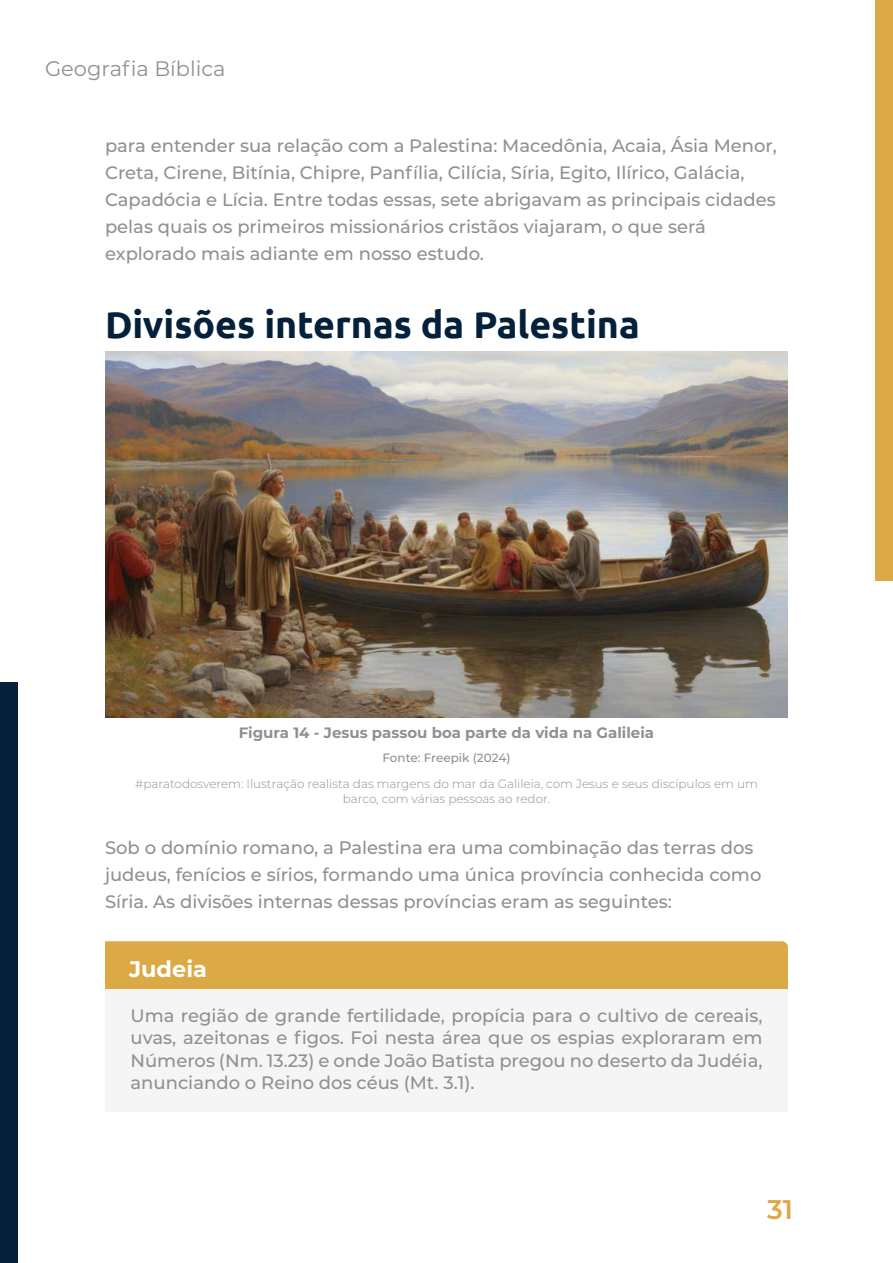
<style>
.page{position:relative;width:893px;height:1263px;background:#fff}
.page>*{position:absolute;margin:0;border:0;box-sizing:border-box;transform-origin:0 0}
.t1{font:700 37.5px "Ubuntu";color:#04203a}
.t2{font:600 27px "Montserrat";color:#dbaa47}
.t3{font:700 22.5px "Montserrat";color:#fff}
.t4{font:21px "Montserrat";color:#919091}
.t5{font:500 18px/27px "Montserrat";color:#919091}
.t6{font:700 15px "Montserrat";color:#919091}
.t7{font:300 12px/14.4px "Montserrat";color:#919091;text-align:center}
.t8{font:500 12px "Montserrat";letter-spacing:-.005em;color:#919091}
</style>
<div class="page">
<div style="left:875px;top:0;width:18px;height:581px;background:#dbaa47"></div>
<div style="left:0;top:682px;width:18px;height:581px;background:#04203a"></div>
<div style="left:105px;top:941px;width:683px;height:48px;background:#dbaa47"></div>
<div style="left:105px;top:989px;width:683px;height:122px;background:#f5f5f5"></div>
<img style="left:105px;top:351px;width:683px;height:366px">
<p class="t4" style="left:45px;top:54px;width:182px">Geografia Bíblica</p>
<p class="t5" style="left:105px;top:132px;width:673px">para entender sua relação com a Palestina: Macedônia, Acaia, Ásia Menor, Creta, Cirene, Bitínia, Chipre, Panfília, Cilícia, Síria, Egito, Ilírico, Galácia, Capadócia e Lícia. Entre todas essas, sete abrigavam as principais cidades pelas quais os primeiros missionários cristãos viajaram, o que será explorado mais adiante em nosso estudo.</p>
<h1 class="t1" style="left:105px;top:302px;width:536px">Divisões internas da Palestina</h1>
<p class="t6" style="left:239px;top:722px;width:417px">Figura 14 - Jesus passou boa parte da vida na Galileia</p>
<p class="t8" style="left:382px;top:749px;width:129px">Fonte: Freepik (2024)</p>
<p class="t7" style="left:135px;top:776px;width:624px">#paratodosverem: Ilustração realista das margens do mar da Galileia, com Jesus e seus discípulos em um barco, com várias pessoas ao redor.</p>
<p class="t5" style="left:105px;top:833px;width:658px">Sob o domínio romano, a Palestina era uma combinação das terras dos judeus, fenícios e sírios, formando uma única província conhecida como<br>Síria. As divisões internas dessas províncias eram as seguintes:</p>
<p class="t3" style="left:129px;top:952px;width:80px">Judeia</p>
<p class="t5" style="left:131px;top:1003px;width:633px;line-height:22.5px;text-align:justify">Uma região de grande fertilidade, propícia para o cultivo de cereais, uvas, azeitonas e figos. Foi nesta área que os espias exploraram em Números (Nm. 13.23) e onde João Batista pregou no deserto da Judéia, anunciando o Reino dos céus (Mt. 3.1).</p>
<h2 class="t2" style="left:767px;top:1190px;width:28px">31</h2>
</div>
